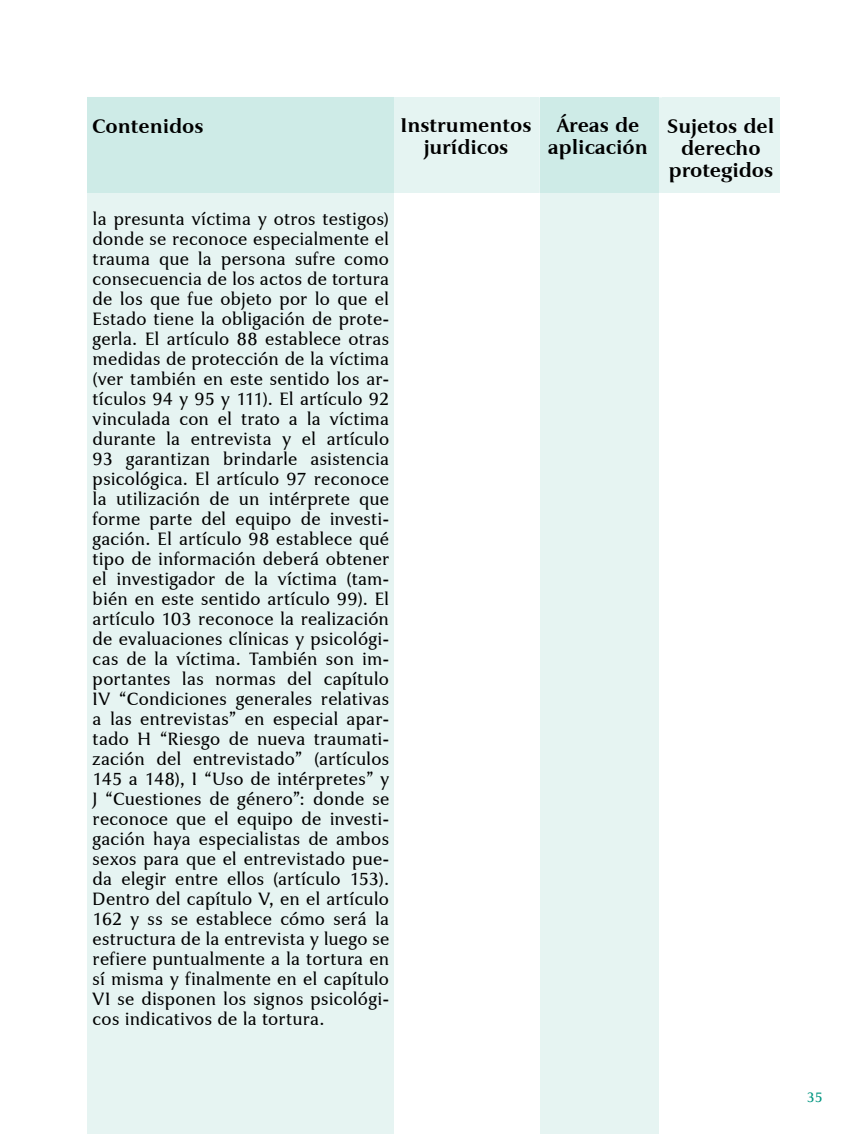
<style>
.page{position:relative;width:851px;height:1134px;background:#fff}
.page>*{position:absolute;margin:0;border:0;box-sizing:border-box;transform-origin:0 0}
.t1{font:20px/22px "Jaguar JC Bold";color:#000;text-align:center}
.t2{font:18px/20px "Jaguar JC Book";letter-spacing:.015em;color:#000;text-align:justify}
.t3{font:14px "Jaguar JC Book";color:#009580}
</style>
<div class="page">
<div style="left:539px;top:97px;width:119px;height:1037px;background:#e6f4f2"></div>
<div style="left:87px;top:97px;width:306px;height:1037px;background:#e6f4f2"></div>
<div style="left:394px;top:97px;width:145px;height:96px;background:#e5f4f2"></div>
<div style="left:662px;top:97px;width:117px;height:96px;background:#e5f4f2"></div>
<div style="left:539px;top:97px;width:119px;height:96px;background:#ceebe7"></div>
<div style="left:87px;top:97px;width:306px;height:96px;background:#ceebe7"></div>
<p class="t1" style="left:92px;top:116px;width:113px">Contenidos</p>
<p class="t1" style="left:400px;top:114px;width:132px">Instrumentos jurídicos</p>
<p class="t1" style="left:548px;top:114px;width:101px">Áreas de aplicación</p>
<p class="t1" style="left:667px;top:116px;width:108px">Sujetos del derecho protegidos</p>
<p class="t2" style="left:93px;top:209px;width:298px">la presunta víctima y otros testigos) donde se reconoce especialmente el trauma que la persona sufre como consecuencia de los actos de tortura de los que fue objeto por lo que el Estado tiene la obligación de prote&shy;gerla. El artículo 88 establece otras medidas de protección de la víctima (ver también en este sentido los ar&shy;tículos 94 y 95 y 111). El artículo 92 vinculada con el trato a la víctima durante la entrevista y el artículo 93 garantizan brindarle asistencia psicológica. El artículo 97 reconoce la utilización de un intérprete que forme parte del equipo de investi&shy;gación. El artículo 98 establece qué tipo de información deberá obtener el investigador de la víctima (tam&shy;bién en este sentido artículo 99). El artículo 103 reconoce la realización de evaluaciones clínicas y psicológi&shy;cas de la víctima. También son im&shy;portantes las normas del capítulo IV “Condiciones generales relativas a las entrevistas” en especial apar&shy;tado H “Riesgo de nueva traumati&shy;zación del entrevistado” (artículos 145 a 148), I “Uso de intérpretes” y J “Cuestiones de género”: donde se reconoce que el equipo de investi&shy;gación haya especialistas de ambos sexos para que el entrevistado pue&shy;da elegir entre ellos (artículo 153).<br>Dentro del capítulo V, en el artículo 162 y ss se establece cómo será la estructura de la entrevista y luego se refiere puntualmente a la tortura en sí misma y finalmente en el capítulo VI se disponen los signos psicológi&shy;cos indicativos de la tortura.</p>
<p class="t3" style="left:806px;top:1089px;width:17px">35</p>
</div>
